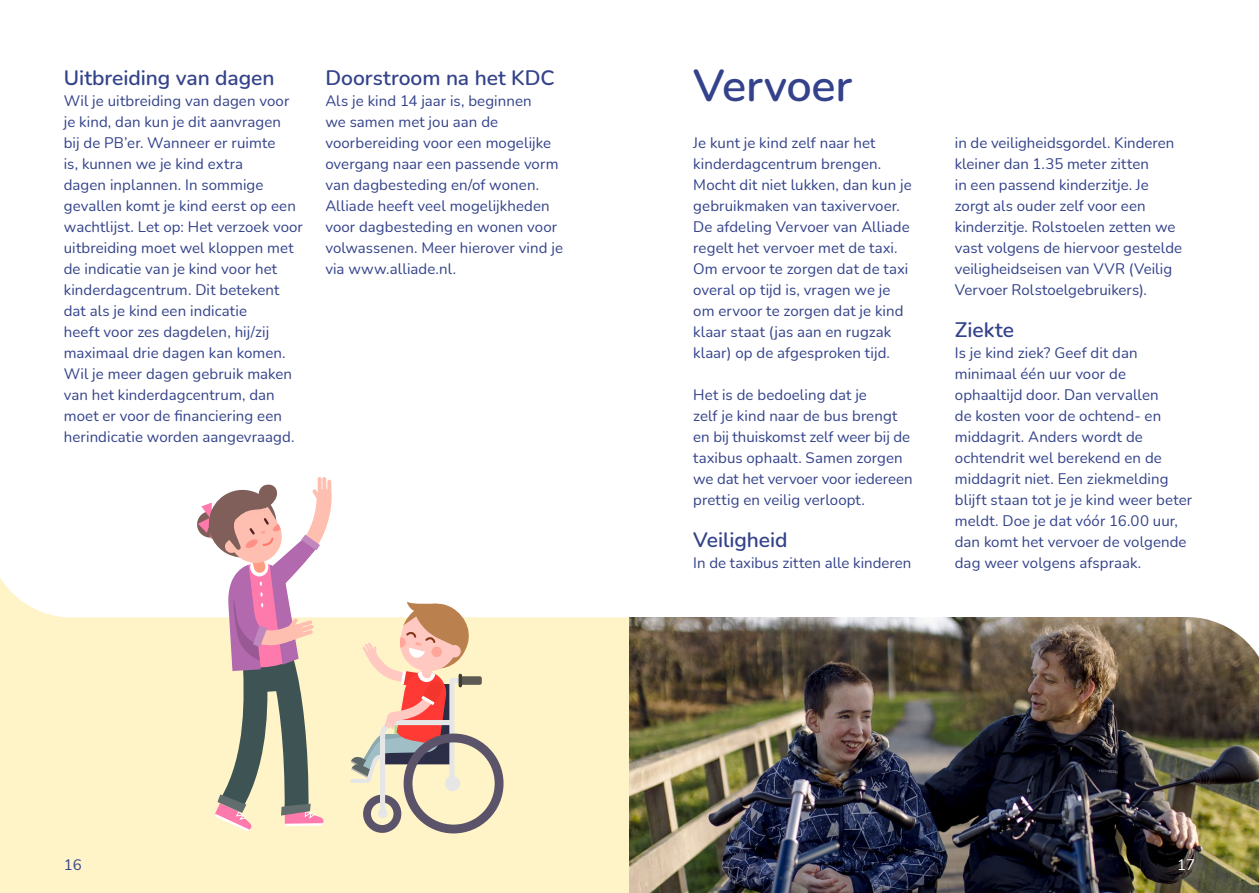
<style>
.page{position:relative;width:1259px;height:893px;background:#fff}
.page>*{position:absolute;margin:0;border:0;box-sizing:border-box;transform-origin:0 0}
.t1{font:600 45px "Nunito";letter-spacing:-.005em;color:#33428a}
.t2{font:600 21px "Nunito";letter-spacing:-.005em;color:#33428a}
.t3{font:15px/21px "Nunito";letter-spacing:.005em;color:#33428a}
.t4{font:15px "Nunito";color:#fff}
</style>
<div class="page">
<svg style="left:0;top:578px;width:629px;height:315px;background:#fef4cc"></svg>
<img style="left:629px;top:617px;width:630px;height:276px">
<svg style="left:1186px;top:617px;width:73px;height:85px;background:#7c6f5d"></svg>
<svg style="left:327px;top:480px;width:4px;height:18px"></svg>
<svg style="left:322px;top:477px;width:4px;height:16px"></svg>
<div style="left:317px;top:477px;width:5px;height:18px;background:#ffbfb0;border-radius:2px"></div>
<div style="left:403px;top:733px;width:100px;height:100px;border:9px solid #5b5369;border-radius:50%"></div>
<svg style="left:195px;top:484px;width:287px;height:353px"></svg>
<h2 class="t2" style="left:64px;top:63px;width:212px">Uitbreiding van dagen</h2>
<p class="t3" style="left:64px;top:90px;width:241px">Wil je uitbreiding van dagen voor je kind, dan kun je dit aanvragen<br>bij de PB’er. Wanneer er ruimte<br>is, kunnen we je kind extra<br>dagen inplannen. In sommige gevallen komt je kind eerst op een wachtlijst. Let op: Het verzoek voor uitbreiding moet wel kloppen met de indicatie van je kind voor het kinderdagcentrum. Dit betekent dat als je kind een indicatie<br>heeft voor zes dagdelen, hij/zij maximaal drie dagen kan komen.<br>Wil je meer dagen gebruik maken van het kinderdagcentrum, dan moet er voor de financiering een herindicatie worden aangevraagd.</p>
<h2 class="t2" style="left:325px;top:63px;width:231px">Doorstroom na het KDC</h2>
<p class="t3" style="left:325px;top:90px;width:239px">Als je kind 14 jaar is, beginnen<br>we samen met jou aan de voorbereiding voor een mogelijke overgang naar een passende vorm van dagbesteding en/of wonen.<br>Alliade heeft veel mogelijkheden voor dagbesteding en wonen voor volwassenen. Meer hierover vind je via www.alliade.nl.</p>
<h1 class="t1" style="left:693px;top:54px;width:160px">Vervoer</h1>
<p class="t3" style="left:693px;top:132px;width:220px">Je kunt je kind zelf naar het kinderdagcentrum brengen.<br>Mocht dit niet lukken, dan kun je gebruikmaken van taxivervoer.<br>De afdeling Vervoer van Alliade regelt het vervoer met de taxi.<br>Om ervoor te zorgen dat de taxi overal op tijd is, vragen we je om ervoor te zorgen dat je kind klaar staat (jas aan en rugzak klaar) op de afgesproken tijd.</p>
<p class="t3" style="left:693px;top:384px;width:221px">Het is de bedoeling dat je<br>zelf je kind naar de bus brengt en bij thuiskomst zelf weer bij de taxibus ophaalt. Samen zorgen we dat het vervoer voor iedereen prettig en veilig verloopt.</p>
<h2 class="t2" style="left:693px;top:525px;width:96px">Veiligheid</h2>
<p class="t3" style="left:693px;top:552px;width:220px">In de taxibus zitten alle kinderen</p>
<p class="t3" style="left:955px;top:132px;width:229px">in de veiligheidsgordel. Kinderen kleiner dan 1.35 meter zitten<br>in een passend kinderzitje. Je zorgt als ouder zelf voor een kinderzitje. Rolstoelen zetten we vast volgens de hiervoor gestelde veiligheidseisen van VVR (Veilig<br>Vervoer Rolstoelgebruikers).</p>
<h2 class="t2" style="left:955px;top:315px;width:61px">Ziekte</h2>
<p class="t3" style="left:955px;top:342px;width:239px">Is je kind ziek? Geef dit dan minimaal één uur voor de ophaaltijd door. Dan vervallen<br>de kosten voor de ochtend- en middagrit. Anders wordt de ochtendrit wel berekend en de middagrit niet. Een ziekmelding blijft staan tot je je kind weer beter meldt. Doe je dat vóór 16.00 uur, dan komt het vervoer de volgende dag weer volgens afspraak.</p>
<p class="t3" style="left:64px;top:854px;width:19px">16</p>
<p class="t4" style="left:1177px;top:854px;width:19px">17</p>
</div>
